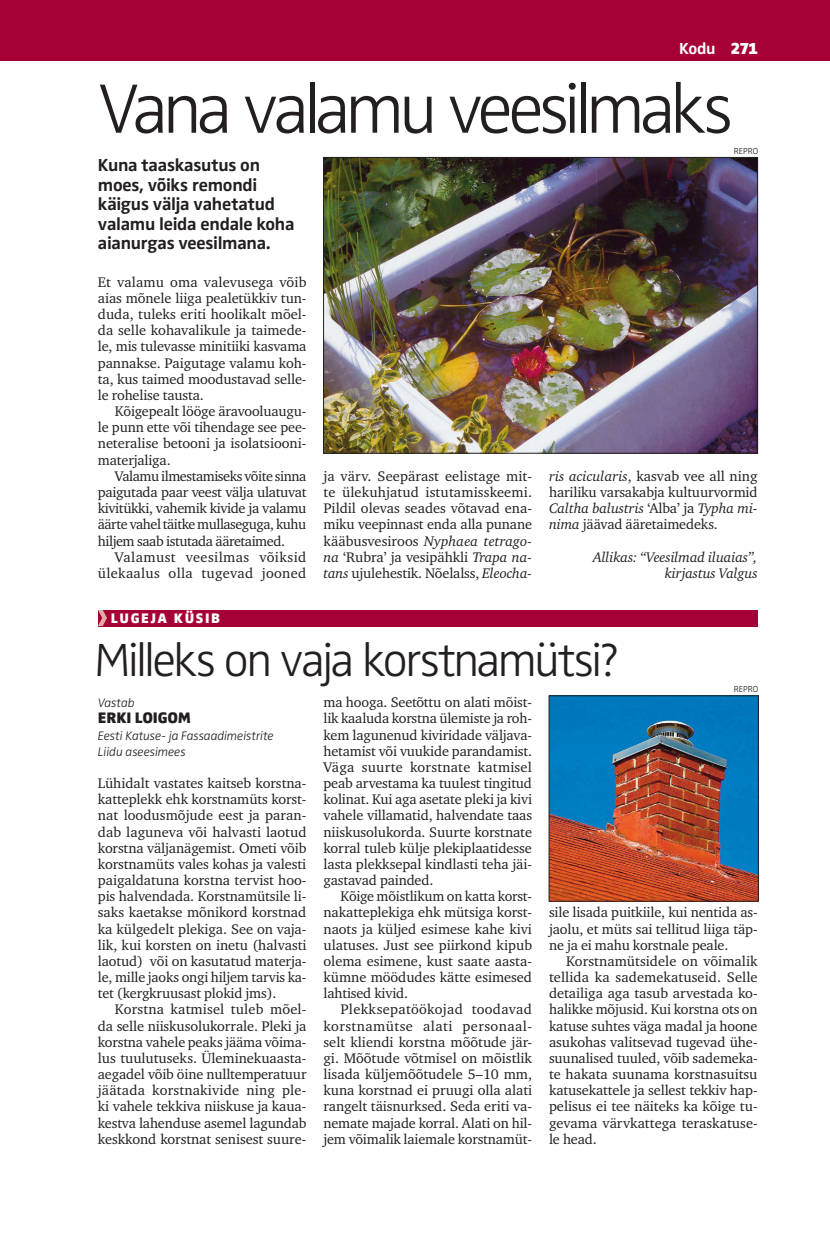
<style>
.page{position:relative;width:830px;height:1234px;background:#fff}
.page>*{position:absolute;margin:0;border:0;box-sizing:border-box;transform-origin:0 0}
.t1{font:300 72px "Zwo Pro";letter-spacing:-.075em;color:#231f20}
.t2{font:300 48px "Zwo Pro";letter-spacing:-.055em;color:#231f20}
.t3{font:700 18px/19.5px "Zwo Pro";letter-spacing:-.015em;color:#231f20}
.t4{font:700 16.5px "Zwo Pro";color:#fff}
.t5{font:900 15.75px "Zwo Pro";color:#231f20}
.t6{font:14.25px/16.2px "Charter ITC";letter-spacing:-.01em;color:#231f20;text-align:justify}
.t7{font:14.25px/16.2px "Charter ITC";letter-spacing:.02em;color:#231f20;text-align:right}
.t8{font:italic 14.25px/16.2px "Charter ITC";letter-spacing:-.01em;color:#231f20;text-align:right}
.t9{font:900 14.25px "Zwo Pro";letter-spacing:.115em;color:#fff}
.t10{font:italic 300 12.75px/16.2px "Zwo Pro";letter-spacing:-.01em;color:#231f20}
.t11{font:300 9px "Zwo Pro";color:#231f20}
.s1{font-weight:900}
.s2{font-style:italic}
</style>
<div class="page">
<div style="left:0;top:0;width:829px;height:60px;background:#a50134"></div>
<div style="left:98px;top:609px;width:659px;height:17px;background:#a50134"></div>
<svg style="left:98px;top:609px;width:9px;height:17px"></svg>
<img style="left:550px;top:697px;width:206px;height:202px">
<img style="left:325px;top:159px;width:430px;height:292px">
<div style="left:323px;top:157px;width:434px;height:296px;border:1px solid #231f20"></div>
<p class="t4" style="left:679px;top:39px;width:80px">Kodu <span class="s1">271</span></p>
<h1 class="t1" style="left:98px;top:67px;width:636px">Vana valamu veesilmaks</h1>
<p class="t3" style="left:98px;top:156px;width:198px">Kuna taaskasutus on moes, võiks remondi käigus välja vahetatud valamu leida endale koha aianurgas veesilmana.</p>
<p class="t6" style="left:98px;top:274px;width:210px">Et valamu oma valevusega võib aias mõnele liiga pealetükkiv tun&shy;duda, tuleks eriti hoolikalt mõel&shy;da selle kohavalikule ja taimede&shy;le, mis tulevasse minitiiki kasvama pannakse. Paigutage valamu koh&shy;ta, kus taimed moodustavad selle&shy;le rohelise tausta.</p>
<p class="t6" style="left:98px;top:403px;width:210px;text-indent:17px">Kõigepealt lööge äravooluaugu&shy;le punn ette või tihendage see pee&shy;neteralise betooni ja isolatsiooni&shy;materjaliga.</p>
<p class="t6" style="left:98px;top:467px;width:210px;text-indent:17px">Valamu ilmestamiseks võite sinna paigutada paar veest välja ulatuvat kivitükki, vahemik kivide ja valamu äärte vahel täitke mullaseguga, kuhu hiljem saab istutada ääretaimed.</p>
<p class="t7" style="left:98px;top:548px;width:210px">Valamust veesilmas võiksid ülekaalus olla tugevad jooned</p>
<p class="t11" style="left:733px;top:146px;width:26px">REPRO</p>
<p class="t6" style="left:323px;top:468px;width:210px">ja värv. Seepärast eelistage mit&shy;te ülekuhjatud istutamisskeemi.<br>Pildil olevas seades võtavad ena&shy;miku veepinnast enda alla punane kääbusvesiroos <span class="s2">Nyphaea tetrago&shy;na</span> ‘Rubra’ ja vesipähkli <span class="s2">Trapa na&shy;tans</span> ujulehestik. Nõelalss, <span class="s2">Eleocha-</span></p>
<p class="t6" style="left:549px;top:467px;width:210px"><span class="s2">ris acicularis</span>, kasvab vee all ning hariliku varsakabja kultuurvormid <span class="s2">Caltha balustris</span> ‘Alba’ ja <span class="s2">Typha mi&shy;nima</span> jäävad ääretaimedeks.</p>
<p class="t8" style="left:593px;top:548px;width:166px">Allikas: “Veesilmad iluaias”, kirjastus Valgus</p>
<p class="t9" style="left:111px;top:609px;width:111px">LUGEJA KÜSIB</p>
<h2 class="t2" style="left:94px;top:632px;width:527px">Milleks on vaja korstnamütsi?</h2>
<p class="t11" style="left:733px;top:684px;width:26px">REPRO</p>
<p class="t10" style="left:98px;top:695px;width:38px">Vastab</p>
<p class="t5" style="left:98px;top:708px;width:94px">ERKI LOIGOM</p>
<p class="t10" style="left:98px;top:727px;width:177px">Eesti Katuse- ja Fassaadimeistrite<br>Liidu aseesimees</p>
<p class="t6" style="left:98px;top:774px;width:210px">Lühidalt vastates kaitseb korstna&shy;katteplekk ehk korstnamüts korst&shy;nat loodusmõjude eest ja paran&shy;dab laguneva või halvasti laotud korstna väljanägemist. Ometi võib korstnamüts vales kohas ja valesti paigaldatuna korstna tervist hoo&shy;pis halvendada. Korstnamütsile li&shy;saks kaetakse mõnikord korstnad ka külgedelt plekiga. See on vaja&shy;lik, kui korsten on inetu (halvasti laotud) või on kasutatud materja&shy;le, mille jaoks ongi hiljem tarvis ka&shy;tet (kergkruusast plokid jms).</p>
<p class="t6" style="left:98px;top:1001px;width:210px;text-indent:17px">Korstna katmisel tuleb mõel&shy;da selle niiskusolukorrale. Pleki ja korstna vahele peaks jääma võima&shy;lus tuulutuseks. Üleminekuaasta&shy;aegadel võib öine nulltemperatuur jäätada korstnakivide ning ple&shy;ki vahele tekkiva niiskuse ja kaua&shy;kestva lahenduse asemel lagundab keskkond korstnat senisest suure-</p>
<p class="t6" style="left:323px;top:694px;width:210px">ma hooga. Seetõttu on alati mõist&shy;lik kaaluda korstna ülemiste ja roh&shy;kem lagunenud kiviridade väljava&shy;hetamist või vuukide parandamist.<br>Väga suurte korstnate katmisel peab arvestama ka tuulest tingitud kolinat. Kui aga asetate pleki ja kivi vahele villamatid, halvendate taas niiskusolukorda. Suurte korstnate korral tuleb külje plekiplaatidesse lasta plekksepal kindlasti teha jäi&shy;gastavad painded.</p>
<p class="t6" style="left:323px;top:888px;width:210px;text-indent:17px">Kõige mõistlikum on katta korst&shy;nakatteplekiga ehk mütsiga korst&shy;naots ja küljed esimese kahe kivi ulatuses. Just see piirkond kipub olema esimene, kust saate aasta&shy;kümne möödudes kätte esimesed lahtised kivid.</p>
<p class="t6" style="left:323px;top:1001px;width:210px;text-indent:17px">Plekksepatöökojad toodavad korstnamütse alati personaal&shy;selt kliendi korstna mõõtude jär&shy;gi. Mõõtude võtmisel on mõistlik lisada küljemõõtudele 5–10 mm, kuna korstnad ei pruugi olla alati rangelt täisnurksed. Seda eriti va&shy;nemate majade korral. Alati on hil&shy;jem võimalik laiemale korstnamüt-</p>
<p class="t6" style="left:548px;top:904px;width:210px">sile lisada puitkiile, kui nentida as&shy;jaolu, et müts sai tellitud liiga täp&shy;ne ja ei mahu korstnale peale.</p>
<p class="t6" style="left:548px;top:952px;width:210px;text-indent:17px">Korstnamütsidele on võimalik tellida ka sademekatuseid. Selle detailiga aga tasub arvestada ko&shy;halikke mõjusid. Kui korstna ots on katuse suhtes väga madal ja hoone asukohas valitsevad tugevad ühe&shy;suunalised tuuled, võib sademeka&shy;te hakata suunama korstnasuitsu katusekattele ja sellest tekkiv hap&shy;pelisus ei tee näiteks ka kõige tu&shy;gevama värvkattega teraskatuse&shy;le head.</p>
</div>
